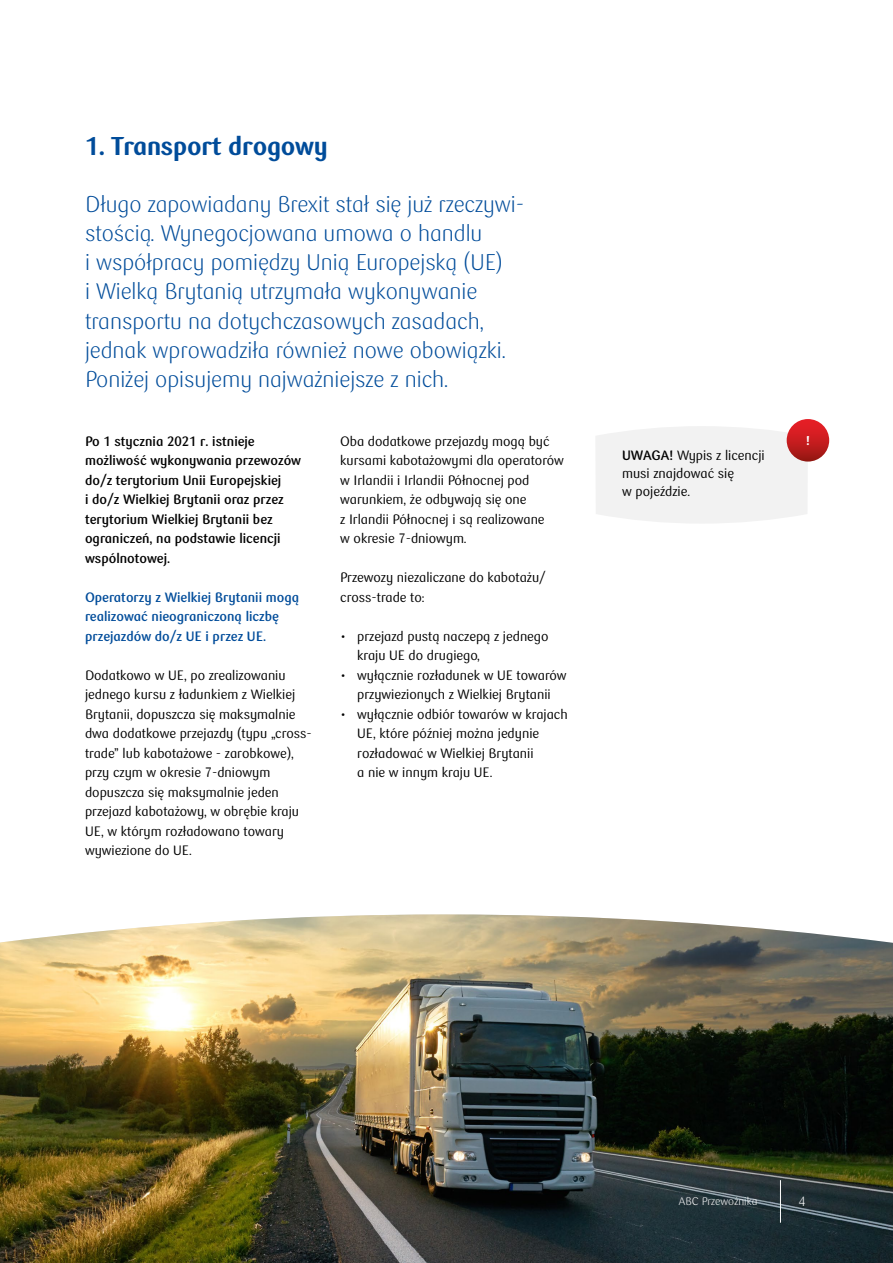
<style>
.page{position:relative;width:893px;height:1263px;background:#fff}
.page>*{position:absolute;margin:0;border:0;box-sizing:border-box;transform-origin:0 0}
.t1{font:900 25.5px "PKO Bank Polski";letter-spacing:-.01em;color:#004c9a}
.t2{font:300 22.5px/29.2px "PKO Bank Polski";color:#004c9a}
.t3{font:13.5px/19.5px "PKO Bank Polski";color:#000}
.t4{font:700 13.5px/19.5px "PKO Bank Polski";color:#000}
.t5{font:700 13.5px/19.5px "PKO Bank Polski";color:#004c9a}
.t6{font:300 13.5px "PKO Bank Polski";color:#fff}
.t7{font:900 12.75px "PKO Bank Polski";color:#fff}
.t8{font:300 10.95px "PKO Bank Polski";letter-spacing:.01em;color:#fff}
.s1{font-weight:700}
</style>
<div class="page">
<div style="left:596px;top:426px;width:212px;height:97px;background:#f2f2f2"></div>
<img style="left:0;top:914px;width:893px;height:349px">
<hr style="left:780px;top:1180px;width:1px;height:43px;background:#fff">
<div style="left:787px;top:419px;width:42px;height:43px;background:linear-gradient(to bottom,#f01f28,#9b1e19);border-radius:21px"></div>
<h1 class="t1" style="left:85px;top:132px;width:244px">1. Transport drogowy</h1>
<p class="t2" style="left:85px;top:190px;width:441px">Długo zapowiadany Brexit stał się już rzeczywi&shy;stością. Wynegocjowana umowa o handlu<br>i współpracy pomiędzy Unią Europejską (UE)<br>i Wielką Brytanią utrzymała wykonywanie transportu na dotychczasowych zasadach, jednak wprowadziła również nowe obowiązki.<br>Poniżej opisujemy najważniejsze z nich.</p>
<p class="t4" style="left:85px;top:432px;width:218px">Po 1 stycznia 2021 r. istnieje możliwość wykonywania przewozów do/z terytorium Unii Europejskiej<br>i do/z Wielkiej Brytanii oraz przez terytorium Wielkiej Brytanii bez ograniczeń, na podstawie licencji wspólnotowej.</p>
<p class="t5" style="left:85px;top:587px;width:216px">Operatorzy z Wielkiej Brytanii mogą realizować nieograniczoną liczbę przejazdów do/z UE i przez UE.</p>
<p class="t3" style="left:85px;top:666px;width:228px">Dodatkowo w UE, po zrealizowaniu jednego kursu z ładunkiem z Wielkiej Brytanii, dopuszcza się maksymalnie dwa dodatkowe przejazdy (typu „cross&shy;trade” lub kabotażowe - zarobkowe), przy czym w okresie 7-dniowym dopuszcza się maksymalnie jeden przejazd kabotażowy, w obrębie kraju UE, w którym rozładowano towary wywiezione do UE.</p>
<p class="t3" style="left:340px;top:431px;width:225px">Oba dodatkowe przejazdy mogą być kursami kabotażowymi dla operatorów w Irlandii i Irlandii Północnej pod warunkiem, że odbywają się one<br>z Irlandii Północnej i są realizowane<br>w okresie 7-dniowym.</p>
<p class="t3" style="left:340px;top:568px;width:207px">Przewozy niezaliczane do kabotażu/ cross-trade to:</p>
<p class="t3" style="left:357px;top:626px;width:193px;text-indent:-17px">• przejazd pustą naczepą z jednego kraju UE do drugiego,</p>
<p class="t3" style="left:340px;top:665px;width:228px;text-align:center">• wyłącznie rozładunek w UE towarów przywiezionych z Wielkiej Brytanii</p>
<p class="t3" style="left:357px;top:704px;width:212px;text-indent:-17px">• wyłącznie odbiór towarów w krajach<br>UE, które później można jedynie rozładować w Wielkiej Brytanii<br>a nie w innym kraju UE.</p>
<p class="t3" style="left:622px;top:446px;width:144px;line-height:18px"><span class="s1">UWAGA!</span> Wypis z licencji musi znajdować się<br>w pojeździe.</p>
<p class="t7" style="left:806px;top:433px;width:5px">!</p>
<p class="t8" style="left:679px;top:1195px;width:80px">ABC Przewoźnika</p>
<p class="t6" style="left:798px;top:1194px;width:9px">4</p>
</div>
